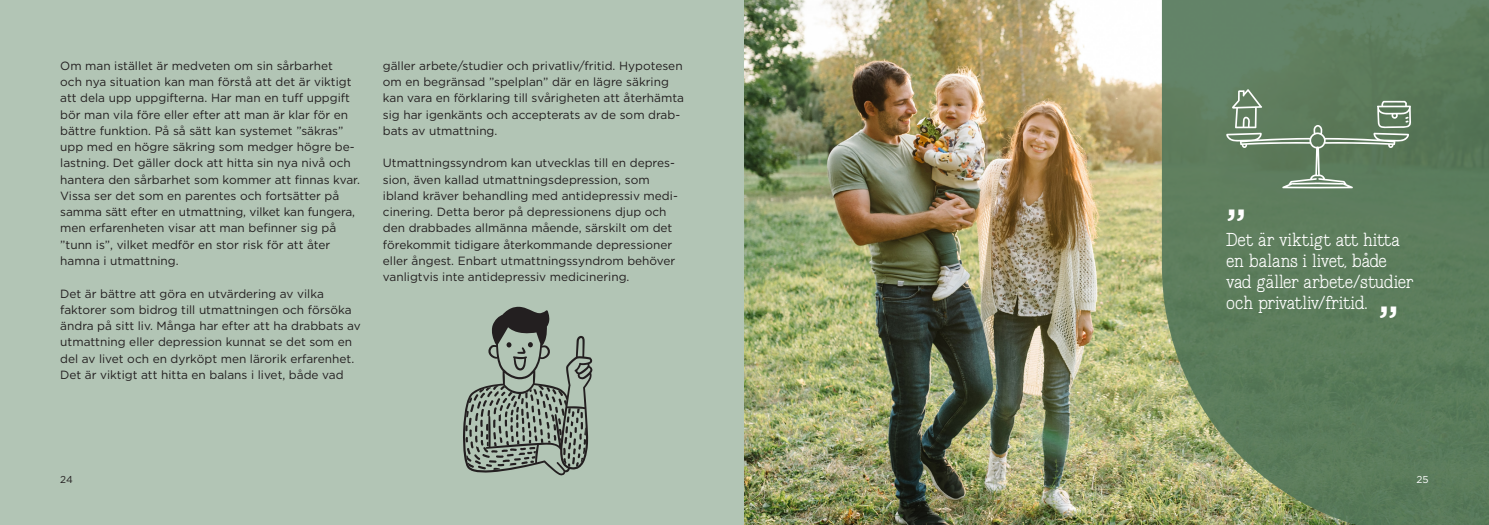
<style>
.page{position:relative;width:1489px;height:525px;background:#fff}
.page>*{position:absolute;margin:0;border:0;box-sizing:border-box;transform-origin:0 0}
.t1{font:500 40.62px "Gotham";color:#fff}
.t2{font:18.75px/21.2px "Scripter";letter-spacing:-.02em;color:#fff}
.t3{font:18.75px "Scripter";color:#fff}
.brød_til_mørk_baggrund{font:11.88px/16.2px "Gotham";color:#231f20}
.sidetal{font:10px "Gotham";color:#231f20}
.sidetal-2{font:10px "Gotham";color:#fff}
</style>
<div class="page">
<div style="left:0;top:0;width:744px;height:524px;background:#b2c5b5"></div>
<img style="left:744px;top:0;width:417px;height:524px">
<svg style="left:1161px;top:0;width:327px;height:524px;background:#62805e"></svg>
<svg style="left:463px;top:306px;width:129px;height:169px"></svg>
<svg style="left:1225px;top:89px;width:185px;height:99px;background:#6b866a"></svg>
<p class="brød_til_mørk_baggrund" style="left:60px;top:57px;width:301px">Om man istället är medveten om sin sårbarhet<br>och nya situation kan man förstå att det är viktigt att dela upp uppgifterna. Har man en tuff uppgift bör man vila före eller efter att man är klar för en bättre funktion. På så sätt kan systemet ”säkras” upp med en högre säkring som medger högre be&shy;lastning. Det gäller dock att hitta sin nya nivå och hantera den sårbarhet som kommer att finnas kvar.<br>Vissa ser det som en parentes och fortsätter på samma sätt efter en utmattning, vilket kan fungera, men erfarenheten visar att man befinner sig på ”tunn is”, vilket medför en stor risk för att åter hamna i utmattning.</p>
<p class="brød_til_mørk_baggrund" style="left:60px;top:285px;width:302px">Det är bättre att göra en utvärdering av vilka faktorer som bidrog till utmattningen och försöka ändra på sitt liv. Många har efter att ha drabbats av utmattning eller depression kunnat se det som en del av livet och en dyrköpt men lärorik erfarenhet.<br>Det är viktigt att hitta en balans i livet, både vad</p>
<p class="brød_til_mørk_baggrund" style="left:383px;top:57px;width:303px">gäller arbete/studier och privatliv/fritid. Hypotesen om en begränsad ”spelplan” där en lägre säkring kan vara en förklaring till svårigheten att återhämta sig har igenkänts och accepterats av de som drab&shy;bats av utmattning.</p>
<p class="brød_til_mørk_baggrund" style="left:383px;top:155px;width:296px">Utmattningssyndrom kan utvecklas till en depres&shy;sion, även kallad utmattningsdepression, som ibland kräver behandling med antidepressiv medi-</p>
<p class="brød_til_mørk_baggrund" style="left:383px;top:203px;width:294px">cinering. Detta beror på depressionens djup och den drabbades allmänna mående, särskilt om det förekommit tidigare återkommande depressioner eller ångest. Enbart utmattningssyndrom behöver vanligtvis inte antidepressiv medicinering.</p>
<p class="t1" style="left:1226px;top:197px;width:22px">”</p>
<p class="t3" style="left:1226px;top:227px;width:175px">Det är viktigt att hitta</p>
<p class="t3" style="left:1226px;top:249px;width:162px">en balans i livet, både</p>
<p class="t2" style="left:1226px;top:270px;width:189px">vad gäller arbete/studier och privatliv/fritid.</p>
<p class="t1" style="left:1378px;top:294px;width:22px">”</p>
<p class="sidetal" style="left:60px;top:473px;width:14px">24</p>
<p class="sidetal-2" style="left:1416px;top:473px;width:14px">25</p>
</div>
